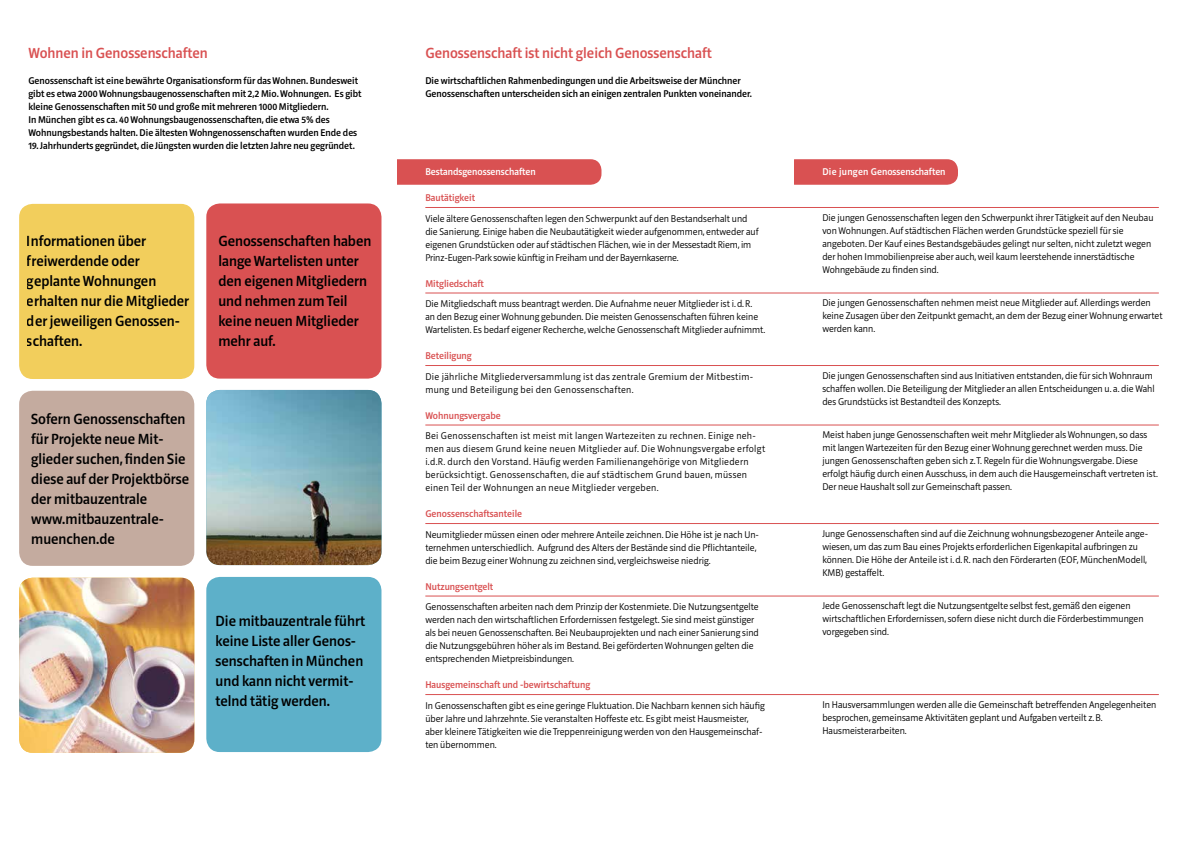
<style>
.page{position:relative;width:1191px;height:842px;background:#fff}
.page>*{position:absolute;margin:0;border:0;box-sizing:border-box;transform-origin:0 0}
.t1{font:500 15px/20px "Riga";color:#000}
.t2{font:500 15px "Riga";color:#d95152}
.t3{font:300 10px/13px "Riga";color:#000}
.t4{font:500 10px/13px "Riga";color:#000}
.t5{font:300 10px/13px "Riga";letter-spacing:.03em;color:#000}
.t6{font:500 10px "Riga";color:#d95152}
.t7{font:500 10px "Riga";color:#fff}
</style>
<div class="page">
<div style="left:784px;top:159px;width:174px;height:26px;background:#d95152;border-radius:11px"></div>
<div style="left:375px;top:159px;width:226px;height:26px;background:#d95152;border-radius:11px"></div>
<hr style="left:425px;top:207px;width:733px;height:1px;background:#d95152">
<hr style="left:425px;top:293px;width:733px;height:1px;background:#d95152">
<hr style="left:425px;top:365px;width:733px;height:1px;background:#d95152">
<hr style="left:425px;top:425px;width:733px;height:1px;background:#d95152">
<hr style="left:425px;top:523px;width:733px;height:1px;background:#d95152">
<hr style="left:425px;top:596px;width:733px;height:1px;background:#d95152">
<hr style="left:425px;top:694px;width:733px;height:1px;background:#d95152">
<div style="left:765px;top:149px;width:29px;height:40px;background:#fff"></div>
<div style="left:0;top:0;width:397px;height:842px;background:#fff"></div>
<div style="left:19px;top:204px;width:175px;height:175px;background:#f2ce5c;border-radius:14px"></div>
<div style="left:19px;top:391px;width:175px;height:175px;background:#c4ab9f;border-radius:14px"></div>
<img style="left:19px;top:578px;width:175px;height:175px">
<div style="left:206px;top:203px;width:175px;height:176px;background:#d95152;border-radius:14px"></div>
<img style="left:206px;top:390px;width:175px;height:175px">
<div style="left:206px;top:577px;width:175px;height:175px;background:#5db0c9;border-radius:14px"></div>
<h1 class="t2" style="left:28px;top:44px;width:181px">Wohnen in Genossenschaften</h1>
<p class="t4" style="left:28px;top:74px;width:335px">Genossenschaft ist eine bewährte Organisationsform für das Wohnen. Bundesweit gibt es etwa 2000 Wohnungsbaugenossenschaften mit 2,2 Mio. Wohnungen. Es gibt kleine Genossenschaften mit 50 und große mit mehreren 1000 Mitgliedern.<br>In München gibt es ca. 40 Wohnungsbaugenossenschaften, die etwa 5% des Wohnungsbestands halten. Die ältesten Wohngenossenschaften wurden Ende des</p>
<p class="t4" style="left:28px;top:139px;width:328px">19. Jahrhunderts gegründet, die Jüngsten wurden die letzten Jahre neu gegründet.</p>
<h1 class="t1" style="left:27px;top:231px;width:164px">Informationen über freiwerdende oder geplante Wohnungen erhalten nur die Mitglieder der jeweiligen Genossen&shy;schaften.</h1>
<h1 class="t1" style="left:218px;top:231px;width:154px">Genossenschaften haben lange Wartelisten unter den eigenen Mitgliedern und nehmen zum Teil keine neuen Mitglieder mehr auf.</h1>
<h1 class="t1" style="left:31px;top:409px;width:159px">Sofern Genossenschaften für Projekte neue Mit&shy;glieder suchen, finden Sie diese auf der Projektbörse der mitbauzentrale www.mitbauzentrale&shy;muenchen.de</h1>
<h1 class="t1" style="left:215px;top:612px;width:151px">Die mitbauzentrale führt keine Liste aller Genos&shy;senschaften in München und kann nicht vermit&shy;telnd tätig werden.</h1>
<h1 class="t2" style="left:425px;top:44px;width:288px">Genossenschaft ist nicht gleich Genossenschaft</h1>
<p class="t4" style="left:425px;top:74px;width:328px">Die wirtschaftlichen Rahmenbedingungen und die Arbeitsweise der Münchner<br>Genossenschaften unterscheiden sich an einigen zentralen Punkten voneinander.</p>
<p class="t7" style="left:425px;top:166px;width:112px">Bestandsgenossenschaften</p>
<p class="t6" style="left:425px;top:192px;width:51px">Bautätigkeit</p>
<p class="t3" style="left:425px;top:212px;width:335px">Viele ältere Genossenschaften legen den Schwerpunkt auf den Bestandserhalt und die Sanierung. Einige haben die Neubautätigkeit wieder aufgenommen, entweder auf eigenen Grundstücken oder auf städtischen Flächen, wie in der Messestadt Riem, im Prinz-Eugen-Park sowie künftig in Freiham und der Bayernkaserne.</p>
<p class="t6" style="left:425px;top:278px;width:60px">Mitgliedschaft</p>
<p class="t3" style="left:425px;top:298px;width:342px">Die Mitgliedschaft muss beantragt werden. Die Aufnahme neuer Mitglieder ist i.d.R.<br>an den Bezug einer Wohnung gebunden. Die meisten Genossenschaften führen keine<br>Wartelisten. Es bedarf eigener Recherche, welche Genossenschaft Mitglieder aufnimmt.</p>
<p class="t6" style="left:425px;top:350px;width:48px">Beteiligung</p>
<p class="t5" style="left:425px;top:370px;width:329px">Die jährliche Mitgliederversammlung ist das zentrale Gremium der Mitbestim&shy;mung und Beteiligung bei den Genossenschaften.</p>
<p class="t6" style="left:425px;top:410px;width:77px">Wohnungsvergabe</p>
<p class="t5" style="left:425px;top:430px;width:341px">Bei Genossenschaften ist meist mit langen Wartezeiten zu rechnen. Einige neh&shy;men aus diesem Grund keine neuen Mitglieder auf. Die Wohnungsvergabe erfolgt i.d.R. durch den Vorstand. Häufig werden Familienangehörige von Mitgliedern berücksichtigt. Genossenschaften, die auf städtischem Grund bauen, müssen einen Teil der Wohnungen an neue Mitglieder vergeben.</p>
<p class="t6" style="left:425px;top:508px;width:98px">Genossenschaftsanteile</p>
<p class="t3" style="left:425px;top:528px;width:335px">Neumitglieder müssen einen oder mehrere Anteile zeichnen. Die Höhe ist je nach Un&shy;ternehmen unterschiedlich. Aufgrund des Alters der Bestände sind die Pflichtanteile, die beim Bezug einer Wohnung zu zeichnen sind, vergleichsweise niedrig.</p>
<p class="t6" style="left:425px;top:581px;width:69px">Nutzungsentgelt</p>
<p class="t3" style="left:425px;top:601px;width:335px">Genossenschaften arbeiten nach dem Prinzip der Kostenmiete. Die Nutzungsentgelte werden nach den wirtschaftlichen Erfordernissen festgelegt. Sie sind meist günstiger als bei neuen Genossenschaften. Bei Neubauprojekten und nach einer Sanierung sind die Nutzungsgebühren höher als im Bestand. Bei geförderten Wohnungen gelten die entsprechenden Mietpreisbindungen.</p>
<p class="t6" style="left:425px;top:679px;width:166px">Hausgemeinschaft und -bewirtschaftung</p>
<p class="t3" style="left:425px;top:699px;width:341px">In Genossenschaften gibt es eine geringe Fluktuation. Die Nachbarn kennen sich häufig über Jahre und Jahrzehnte. Sie veranstalten Hoffeste etc. Es gibt meist Hausmeister, aber kleinere Tätigkeiten wie die Treppenreinigung werden von den Hausgemeinschaf&shy;ten übernommen.</p>
<p class="t7" style="left:822px;top:166px;width:125px">Die jungen Genossenschaften</p>
<p class="t3" style="left:822px;top:211px;width:332px">Die jungen Genossenschaften legen den Schwerpunkt ihrer Tätigkeit auf den Neubau von Wohnungen. Auf städtischen Flächen werden Grundstücke speziell für sie angeboten. Der Kauf eines Bestandsgebäudes gelingt nur selten, nicht zuletzt wegen der hohen Immobilienpreise aber auch, weil kaum leerstehende innerstädtische Wohngebäude zu finden sind.</p>
<p class="t3" style="left:822px;top:297px;width:342px">Die jungen Genossenschaften nehmen meist neue Mitglieder auf. Allerdings werden keine Zusagen über den Zeitpunkt gemacht, an dem der Bezug einer Wohnung erwartet werden kann.</p>
<p class="t3" style="left:822px;top:369px;width:334px">Die jungen Genossenschaften sind aus Initiativen entstanden, die für sich Wohnraum schaffen wollen. Die Beteiligung der Mitglieder an allen Entscheidungen u. a. die Wahl des Grundstücks ist Bestandteil des Konzepts.</p>
<p class="t3" style="left:822px;top:429px;width:337px">Meist haben junge Genossenschaften weit mehr Mitglieder als Wohnungen, so dass mit langen Wartezeiten für den Bezug einer Wohnung gerechnet werden muss. Die jungen Genossenschaften geben sich z.T. Regeln für die Wohnungsvergabe. Diese erfolgt häufig durch einen Ausschuss, in dem auch die Hausgemeinschaft vertreten ist.<br>Der neue Haushalt soll zur Gemeinschaft passen.</p>
<p class="t3" style="left:822px;top:527px;width:326px">Junge Genossenschaften sind auf die Zeichnung wohnungsbezogener Anteile ange&shy;wiesen, um das zum Bau eines Projekts erforderlichen Eigenkapital aufbringen zu können. Die Höhe der Anteile ist i.d.R. nach den Förderarten (EOF, MünchenModell, KMB) gestaffelt.</p>
<p class="t3" style="left:822px;top:600px;width:323px">Jede Genossenschaft legt die Nutzungsentgelte selbst fest, gemäß den eigenen wirtschaftlichen Erfordernissen, sofern diese nicht durch die Förderbestimmungen vorgegeben sind.</p>
<p class="t3" style="left:822px;top:698px;width:335px">In Hausversammlungen werden alle die Gemeinschaft betreffenden Angelegenheiten besprochen, gemeinsame Aktivitäten geplant und Aufgaben verteilt z.B.<br>Hausmeisterarbeiten.</p>
</div>
